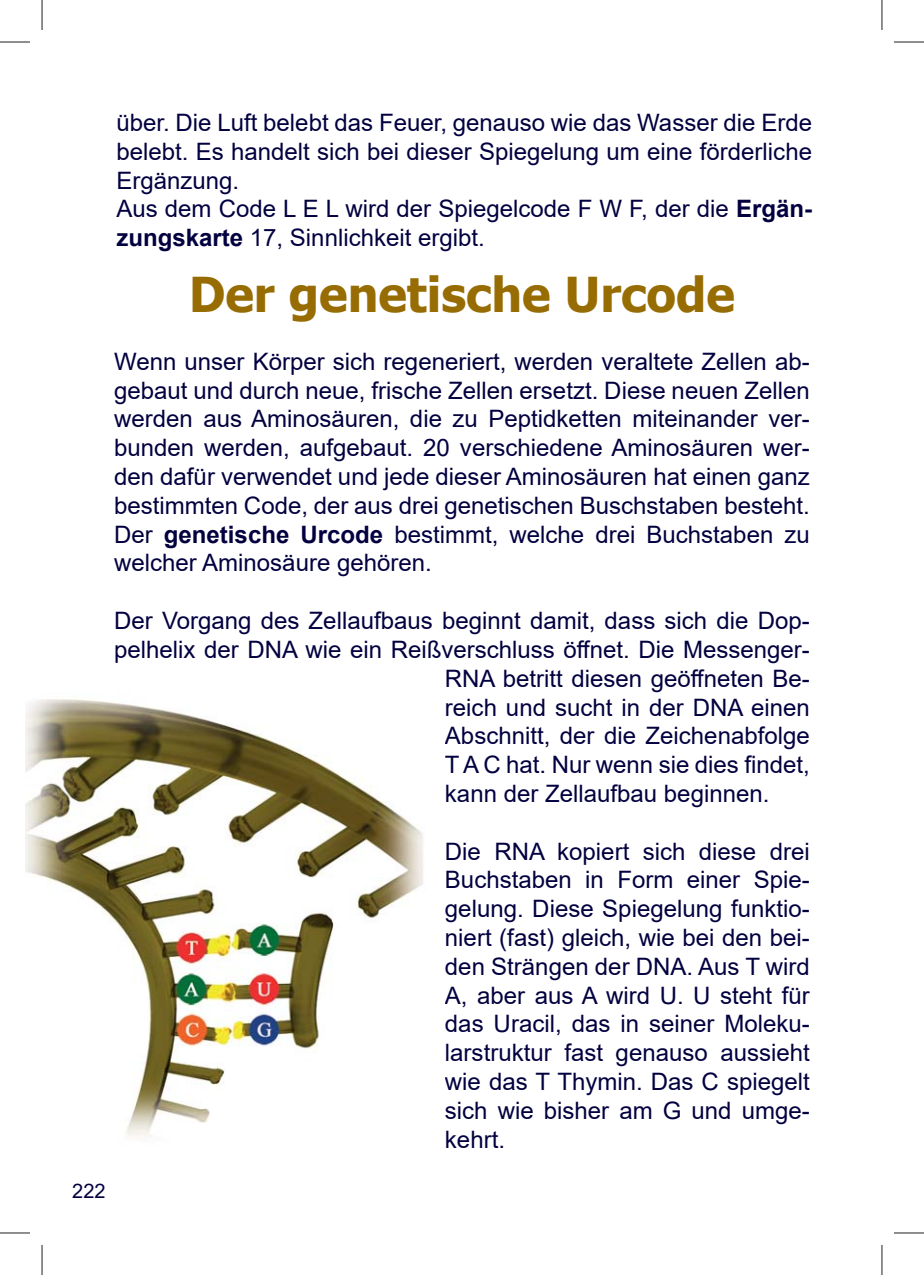
<style>
.page{position:relative;width:924px;height:1275px;background:#fff}
.page>*{position:absolute;margin:0;border:0;box-sizing:border-box;transform-origin:0 0}
.t1{font:700 48px "Tahoma";color:#976c03}
.t2{font:24px/28.8px "Arial";color:#03003f;text-align:justify}
.t3{font:20px "Arial";color:#03003f}
.s1{font-weight:700}
</style>
<div class="page">
<img style="left:25px;top:699px;width:399px;height:439px">
<hr style="left:0;top:42px;width:30px;height:1px;background:#231f20">
<hr style="left:893px;top:42px;width:30px;height:1px;background:#231f20">
<hr style="left:0;top:1232px;width:30px;height:1px;background:#231f20">
<hr style="left:893px;top:1232px;width:30px;height:1px;background:#231f20">
<hr style="left:42px;top:0;width:1px;height:30px;background:#231f20">
<hr style="left:42px;top:1245px;width:1px;height:30px;background:#231f20">
<hr style="left:881px;top:0;width:1px;height:30px;background:#231f20">
<hr style="left:881px;top:1245px;width:1px;height:30px;background:#231f20">
<p class="t2" style="left:116px;top:108px;width:697px;text-align:left">über. Die Luft belebt das Feuer, genauso wie das Wasser die Erde belebt. Es handelt sich bei dieser Spiegelung um eine förderliche Ergänzung.<br>Aus dem Code L E L wird der Spiegelcode F W F, der die <span class="s1">Ergän&shy;zungskarte</span> 17, Sinnlichkeit ergibt.</p>
<h1 class="t1" style="left:189px;top:264px;width:547px">Der genetische Urcode</h1>
<p class="t2" style="left:114px;top:347px;width:697px">Wenn unser Körper sich regeneriert, werden veraltete Zellen ab&shy;gebaut und durch neue, frische Zellen ersetzt. Diese neuen Zellen werden aus Aminosäuren, die zu Peptidketten miteinander ver&shy;bunden werden, aufgebaut. 20 verschiedene Aminosäuren wer&shy;den dafür verwendet und jede dieser Aminosäuren hat einen ganz bestimmten Code, der aus drei genetischen Buschstaben besteht.<br>Der <span class="s1">genetische Urcode</span> bestimmt, welche drei Buchstaben zu welcher Aminosäure gehören.</p>
<p class="t2" style="left:114px;top:606px;width:696px">Der Vorgang des Zellaufbaus beginnt damit, dass sich die Dop-</p>
<p class="t2" style="left:114px;top:635px;width:697px">pelhelix der DNA wie ein Reißverschluss öffnet. Die Messenger-</p>
<p class="t2" style="left:445px;top:664px;width:366px">RNA betritt diesen geöffneten Be-</p>
<p class="t2" style="left:445px;top:693px;width:366px">reich und sucht in der DNA einen</p>
<p class="t2" style="left:445px;top:721px;width:366px">Abschnitt, der die Zeichenabfolge</p>
<p class="t2" style="left:445px;top:750px;width:366px">T A C hat. Nur wenn sie dies findet,</p>
<p class="t2" style="left:445px;top:779px;width:326px">kann der Zellaufbau beginnen.</p>
<p class="t2" style="left:445px;top:837px;width:366px">Die RNA kopiert sich diese drei Buchstaben in Form einer Spie&shy;gelung. Diese Spiegelung funktio&shy;niert (fast) gleich, wie bei den bei&shy;den Strängen der DNA. Aus T wird A, aber aus A wird U. U steht für das Uracil, das in seiner Moleku&shy;larstruktur fast genauso aussieht wie das T Thymin. Das C spiegelt sich wie bisher am G und umge&shy;kehrt.</p>
<p class="t3" style="left:72px;top:1179px;width:35px">222</p>
</div>
